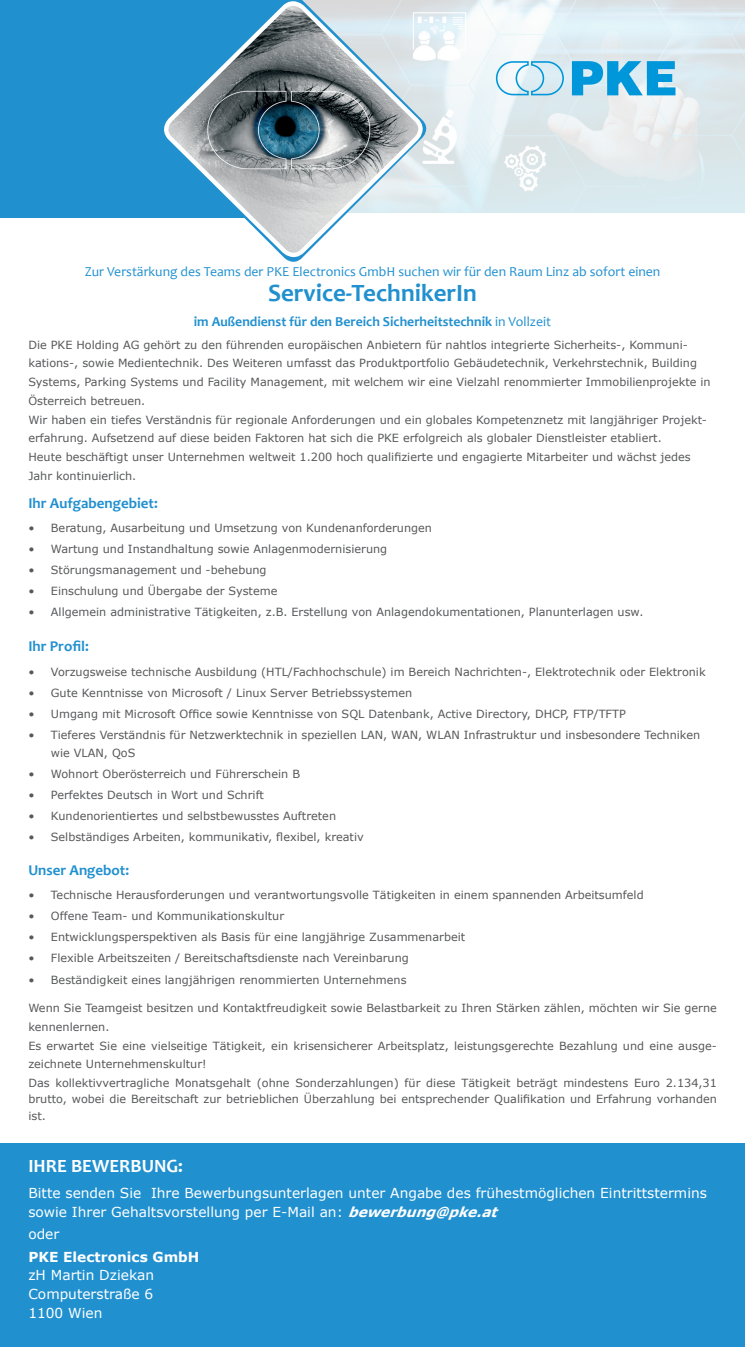
<style>
.page{position:relative;width:745px;height:1347px;background:#fff}
.page>*{position:absolute;margin:0;border:0;box-sizing:border-box;transform-origin:0 0}
.t1{font:700 25px "Candara";color:#2190cf}
.t2{font:700 18.75px "Candara";color:#fff}
.t3{font:700 15px "Candara";color:#2190cf}
.t4{font:13.75px/18.8px "Verdana";color:#fff}
.t5{font:13.75px "Candara";color:#2190cf}
.t6{font:700 13.75px "Candara";color:#2190cf}
.t7{font:700 13.75px "Verdana";color:#fff}
.t8{font:11.25px/18.8px "Verdana";color:#57585a}
.s1{font-weight:400}
.s2{font-weight:700;font-style:italic}
</style>
<div class="page">
<div style="left:0;top:1143px;width:744px;height:203px;background:#2190cf"></div>
<img style="left:431px;top:0;width:313px;height:212px">
<div style="left:1px;top:0;width:292px;height:217px;background:#2190cf"></div>
<svg style="left:155px;top:0;width:276px;height:262px"></svg>
<svg style="left:161px;top:0;width:264px;height:261px"></svg>
<svg style="left:571px;top:61px;width:104px;height:34px;background:#4db4e1"></svg>
<svg style="left:495px;top:61px;width:68px;height:34px"></svg>
<p class="t5" style="left:85px;top:263px;width:577px">Zur Verstärkung des Teams der PKE Electronics GmbH suchen wir für den Raum Linz ab sofort einen</p>
<h1 class="t1" style="left:268px;top:277px;width:210px">Service-TechnikerIn</h1>
<p class="t6" style="left:194px;top:313px;width:358px">im Außendienst für den Bereich Sicherheitstechnik <span class="s1">in Vollzeit</span></p>
<p class="t8" style="left:28px;top:335px;width:683px">Die PKE Holding AG gehört zu den führenden europäischen Anbietern für nahtlos integrierte Sicherheits-, Kommuni&shy;kations-, sowie Medientechnik. Des Weiteren umfasst das Produktportfolio Gebäudetechnik, Verkehrstechnik, Building Systems, Parking Systems und Facility Management, mit welchem wir eine Vielzahl renommierter Immobilienprojekte in Österreich betreuen.<br>Wir haben ein tiefes Verständnis für regionale Anforderungen und ein globales Kompetenznetz mit langjähriger Projekt&shy;erfahrung. Aufsetzend auf diese beiden Faktoren hat sich die PKE erfolgreich als globaler Dienstleister etabliert.<br>Heute beschäftigt unser Unternehmen weltweit 1.200 hoch qualifizierte und engagierte Mitarbeiter und wächst jedes Jahr kontinuierlich.</p>
<h3 class="t3" style="left:28px;top:493px;width:131px">Ihr Aufgabengebiet:</h3>
<p class="t8" style="left:28px;top:518px;width:405px">• Beratung, Ausarbeitung und Umsetzung von Kundenanforderungen</p>
<p class="t8" style="left:28px;top:539px;width:360px">• Wartung und Instandhaltung sowie Anlagenmodernisierung</p>
<p class="t8" style="left:28px;top:560px;width:239px">• Störungsmanagement und -behebung</p>
<p class="t8" style="left:28px;top:582px;width:250px">• Einschulung und Übergabe der Systeme</p>
<p class="t8" style="left:28px;top:603px;width:616px">• Allgemein administrative Tätigkeiten, z.B. Erstellung von Anlagendokumentationen, Planunterlagen usw.</p>
<h3 class="t3" style="left:28px;top:637px;width:62px">Ihr Profil:</h3>
<p class="t8" style="left:28px;top:662px;width:678px">• Vorzugsweise technische Ausbildung (HTL/Fachhochschule) im Bereich Nachrichten-, Elektrotechnik oder Elektronik</p>
<p class="t8" style="left:28px;top:683px;width:385px">• Gute Kenntnisse von Microsoft / Linux Server Betriebssystemen</p>
<p class="t8" style="left:28px;top:704px;width:598px">• Umgang mit Microsoft Office sowie Kenntnisse von SQL Datenbank, Active Directory, DHCP, FTP/TFTP</p>
<p class="t8" style="left:51px;top:726px;width:650px;line-height:17.5px;text-indent:-22px">• Tieferes Verständnis für Netzwerktechnik in speziellen LAN, WAN, WLAN Infrastruktur und insbesondere Techniken wie VLAN, QoS</p>
<p class="t8" style="left:28px;top:764px;width:273px">• Wohnort Oberösterreich und Führerschein B</p>
<p class="t8" style="left:28px;top:785px;width:237px">• Perfektes Deutsch in Wort und Schrift</p>
<p class="t8" style="left:28px;top:806px;width:309px">• Kundenorientiertes und selbstbewusstes Auftreten</p>
<p class="t8" style="left:28px;top:827px;width:337px">• Selbständiges Arbeiten, kommunikativ, flexibel, kreativ</p>
<h3 class="t3" style="left:28px;top:860px;width:102px">Unser Angebot:</h3>
<p class="t8" style="left:28px;top:885px;width:616px">• Technische Herausforderungen und verantwortungsvolle Tätigkeiten in einem spannenden Arbeitsumfeld</p>
<p class="t8" style="left:28px;top:906px;width:257px">• Offene Team- und Kommunikationskultur</p>
<p class="t8" style="left:28px;top:927px;width:438px">• Entwicklungsperspektiven als Basis für eine langjährige Zusammenarbeit</p>
<p class="t8" style="left:28px;top:948px;width:382px">• Flexible Arbeitszeiten / Bereitschaftsdienste nach Vereinbarung</p>
<p class="t8" style="left:28px;top:970px;width:379px">• Beständigkeit eines langjährigen renommierten Unternehmens</p>
<p class="t8" style="left:28px;top:998px;width:689px">Wenn Sie Teamgeist besitzen und Kontaktfreudigkeit sowie Belastbarkeit zu Ihren Stärken zählen, möchten wir Sie gerne kennenlernen.<br>Es erwartet Sie eine vielseitige Tätigkeit, ein krisensicherer Arbeitsplatz, leistungsgerechte Bezahlung und eine ausge&shy;zeichnete Unternehmenskultur!<br>Das kollektivvertragliche Monatsgehalt (ohne Sonderzahlungen) für diese Tätigkeit beträgt mindestens Euro 2.134,31</p>
<p class="t8" style="left:28px;top:1091px;width:689px;line-height:16.2px">brutto, wobei die Bereitschaft zur betrieblichen Überzahlung bei entsprechender Qualifikation und Erfahrung vorhanden ist.</p>
<h2 class="t2" style="left:28px;top:1154px;width:156px">IHRE BEWERBUNG:</h2>
<p class="t4" style="left:28px;top:1183px;width:679px">Bitte senden Sie Ihre Bewerbungsunterlagen unter Angabe des frühestmöglichen Eintrittstermins sowie Ihrer Gehaltsvorstellung per E-Mail an: <span class="s2">bewerbung@pke.at</span></p>
<p class="t4" style="left:28px;top:1224px;width:32px">oder</p>
<p class="t7" style="left:28px;top:1246px;width:172px">PKE Electronics GmbH</p>
<p class="t4" style="left:28px;top:1265px;width:127px;text-align:justify">zH Martin Dziekan Computerstraße 6<br>1100 Wien</p>
</div>
